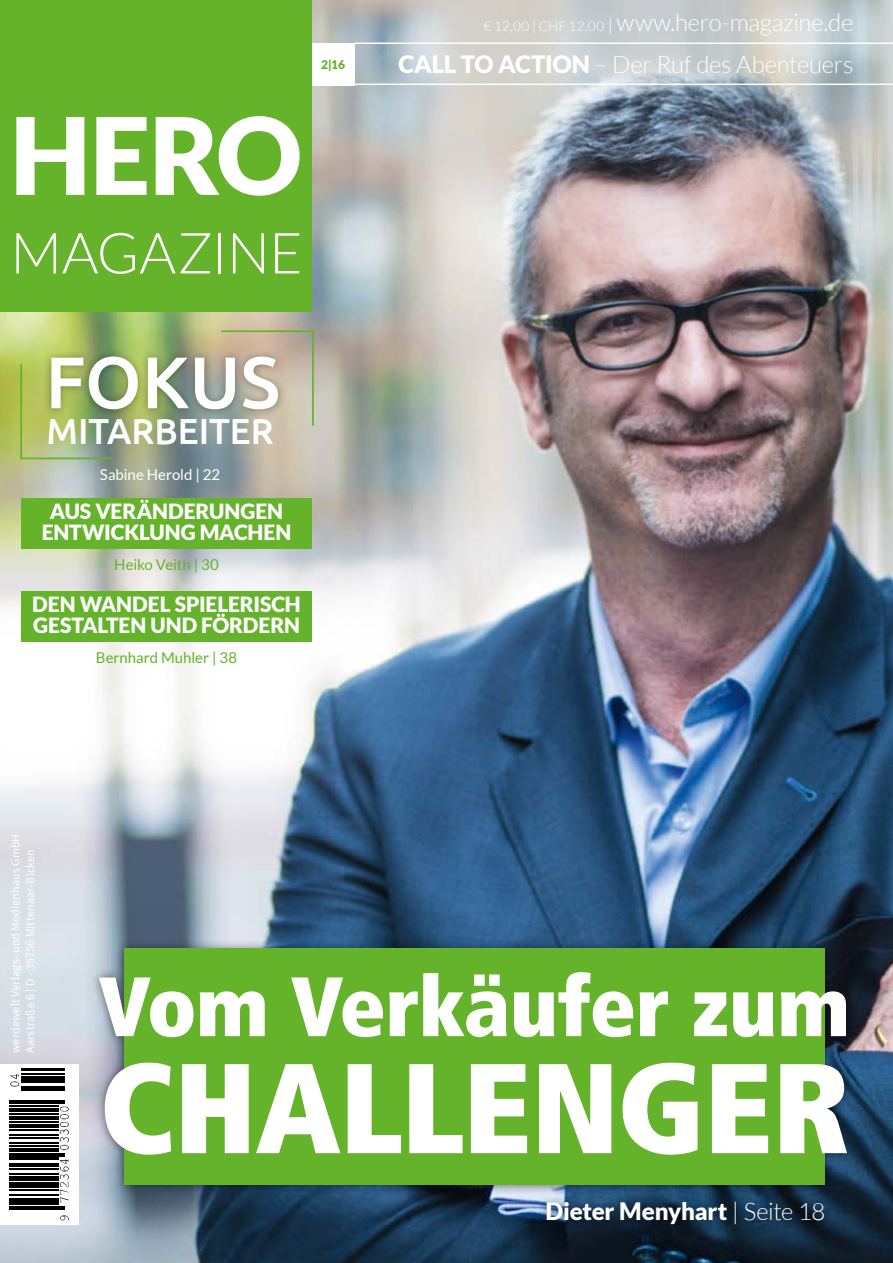
<style>
.page{position:relative;width:893px;height:1263px;background:#fff}
.page>*{position:absolute;margin:0;border:0;box-sizing:border-box;transform-origin:0 0}
.t1{font:900 condensed 127.5px "Frutiger";letter-spacing:-.01em;color:#fff}
.t2{font:900 condensed 84px "Frutiger";letter-spacing:-.005em;color:#fff}
.t3{font:500 72.9px "Ubuntu";color:#fff}
.t4{font:500 36.15px "Ubuntu";color:#fff}
.t5{font:300 24px "Lato";letter-spacing:-.01em;color:#fff}
.t6{font:900 24px "Lato";letter-spacing:-.005em;color:#fff}
.t7{font:900 21px/21px "Lato";color:#fff;text-align:center}
.t8{font:15px "Lato";letter-spacing:-.005em;color:#64b32b}
.t9{font:15px "Lato";color:#fff}
.t10{font:12px/14.4px "Source Sans Pro";letter-spacing:.01em;color:#fff}
.t11{font:900 12px "Lato";color:#64b32b}
.s1{font-size:13.5px}
.s2{font-size:18px}
.s3{font-weight:900}
.s4{font-weight:300}
</style>
<div class="page">
<img style="left:0;top:0;width:893px;height:1263px">
<div style="left:90px;top:939px;width:766px;height:256px;background:#000;opacity:.5"></div>
<div style="left:124px;top:949px;width:701px;height:236px;background:#64b32b"></div>
<div style="left:312px;top:43px;width:42px;height:42px;background:#fff"></div>
<hr style="left:354px;top:84px;width:539px;height:1px;background:#fff">
<hr style="left:354px;top:43px;width:539px;height:1px;background:#fff">
<div style="left:0;top:0;width:312px;height:312px;background:#64b32b"></div>
<svg style="left:16px;top:117px;width:68px;height:78px"></svg>
<svg style="left:96px;top:117px;width:51px;height:78px"></svg>
<svg style="left:156px;top:116px;width:144px;height:80px"></svg>
<svg style="left:16px;top:233px;width:40px;height:40px"></svg>
<svg style="left:62px;top:233px;width:148px;height:41px"></svg>
<hr style="left:218px;top:233px;width:3px;height:40px;background:#fff">
<svg style="left:233px;top:233px;width:31px;height:40px"></svg>
<svg style="left:275px;top:233px;width:24px;height:40px"></svg>
<svg style="left:0;top:1064px;width:78px;height:161px"></svg>
<hr style="left:10px;top:1208px;width:55px;height:1px;background:#000">
<hr style="left:10px;top:1206px;width:55px;height:1px;background:#000">
<hr style="left:10px;top:1201px;width:49px;height:4px;background:#000">
<hr style="left:10px;top:1198px;width:49px;height:2px;background:#000">
<hr style="left:10px;top:1194px;width:49px;height:1px;background:#000">
<hr style="left:10px;top:1190px;width:49px;height:1px;background:#000">
<hr style="left:10px;top:1185px;width:49px;height:3px;background:#000">
<hr style="left:10px;top:1182px;width:49px;height:2px;background:#000">
<div style="left:10px;top:1176px;width:49px;height:5px;background:#000"></div>
<hr style="left:10px;top:1174px;width:49px;height:1px;background:#000">
<hr style="left:10px;top:1168px;width:49px;height:1px;background:#000">
<hr style="left:10px;top:1166px;width:49px;height:1px;background:#000">
<hr style="left:10px;top:1163px;width:49px;height:2px;background:#000">
<hr style="left:10px;top:1158px;width:49px;height:2px;background:#000">
<hr style="left:10px;top:1156px;width:55px;height:1px;background:#000">
<hr style="left:10px;top:1153px;width:55px;height:1px;background:#000">
<hr style="left:10px;top:1148px;width:49px;height:4px;background:#000">
<hr style="left:10px;top:1145px;width:49px;height:1px;background:#000">
<hr style="left:10px;top:1143px;width:49px;height:1px;background:#000">
<hr style="left:10px;top:1137px;width:49px;height:1px;background:#000">
<hr style="left:10px;top:1135px;width:49px;height:1px;background:#000">
<hr style="left:10px;top:1129px;width:49px;height:1px;background:#000">
<hr style="left:10px;top:1125px;width:49px;height:3px;background:#000">
<hr style="left:10px;top:1121px;width:49px;height:1px;background:#000">
<hr style="left:10px;top:1116px;width:49px;height:4px;background:#000">
<hr style="left:10px;top:1113px;width:49px;height:1px;background:#000">
<hr style="left:10px;top:1108px;width:49px;height:4px;background:#000">
<hr style="left:10px;top:1105px;width:49px;height:1px;background:#000">
<hr style="left:10px;top:1103px;width:55px;height:1px;background:#000">
<hr style="left:10px;top:1100px;width:55px;height:2px;background:#000">
<svg style="left:60px;top:1215px;width:9px;height:5px"></svg>
<svg style="left:60px;top:1159px;width:9px;height:43px"></svg>
<svg style="left:60px;top:1107px;width:9px;height:43px"></svg>
<svg style="left:10px;top:1074px;width:9px;height:12px"></svg>
<hr style="left:21px;top:1090px;width:44px;height:1px;background:#000">
<hr style="left:21px;top:1086px;width:44px;height:3px;background:#000">
<hr style="left:21px;top:1081px;width:44px;height:2px;background:#000">
<hr style="left:21px;top:1078px;width:44px;height:2px;background:#000">
<hr style="left:21px;top:1076px;width:44px;height:1px;background:#000">
<hr style="left:21px;top:1074px;width:44px;height:1px;background:#000">
<hr style="left:21px;top:1068px;width:44px;height:2px;background:#000">
<div style="left:538px;top:1193px;width:295px;height:40px;background:#000;opacity:.5"></div>
<div style="left:21px;top:498px;width:291px;height:50px;background:#64b32b"></div>
<div style="left:21px;top:591px;width:291px;height:50px;background:#64b32b"></div>
<div style="left:42px;top:347px;width:245px;height:72px;background:#000;opacity:.35"></div>
<hr style="left:222px;top:330px;width:91px;height:2px;background:#64b32b">
<hr style="left:312px;top:331px;width:2px;height:94px;background:#64b32b">
<hr style="left:21px;top:457px;width:91px;height:2px;background:#64b32b">
<hr style="left:20px;top:365px;width:2px;height:93px;background:#64b32b">
<p class="t11" style="left:321px;top:57px;width:25px">2|16</p>
<p class="t5" style="left:484px;top:9px;width:371px"><span class="s1">€ 12,00 | CHF 12,00</span> <span class="s2">|</span> www.hero-magazine.de</p>
<p class="t5" style="left:399px;top:52px;width:456px"><span class="s3">CALL TO ACTION</span> – Der Ruf des Abenteuers</p>
<h3 class="t3" style="left:45px;top:336px;width:236px">FOKUS</h3>
<h3 class="t4" style="left:47px;top:408px;width:229px">MITARBEITER</h3>
<p class="t9" style="left:100px;top:466px;width:122px">Sabine Herold | 22</p>
<p class="t7" style="left:42px;top:500px;width:251px">AUS VERÄNDERUNGEN<br>ENTWICKLUNG MACHEN</p>
<p class="t8" style="left:114px;top:556px;width:106px">Heiko Veith | 30</p>
<p class="t7" style="left:32px;top:593px;width:270px;text-align:left">DEN WANDEL SPIELERISCH<br>GESTALTEN UND FÖRDERN</p>
<p class="t8" style="left:96px;top:649px;width:143px">Bernhard Muhler | 38</p>
<p class="t10" style="left:9px;top:1053px;width:221px;rotate:-90deg">werdewelt Verlags- und Medienhaus GmbH<br>Aarstraße 6 | D - 35756 Mittenaar-Bicken</p>
<h2 class="t2" style="left:98px;top:955px;width:753px">Vom Verkäufer zum</h2>
<h1 class="t1" style="left:99px;top:1031px;width:752px">CHALLENGER</h1>
<p class="t6" style="left:545px;top:1197px;width:281px">Dieter Menyhart <span class="s4">| Seite 18</span></p>
</div>
